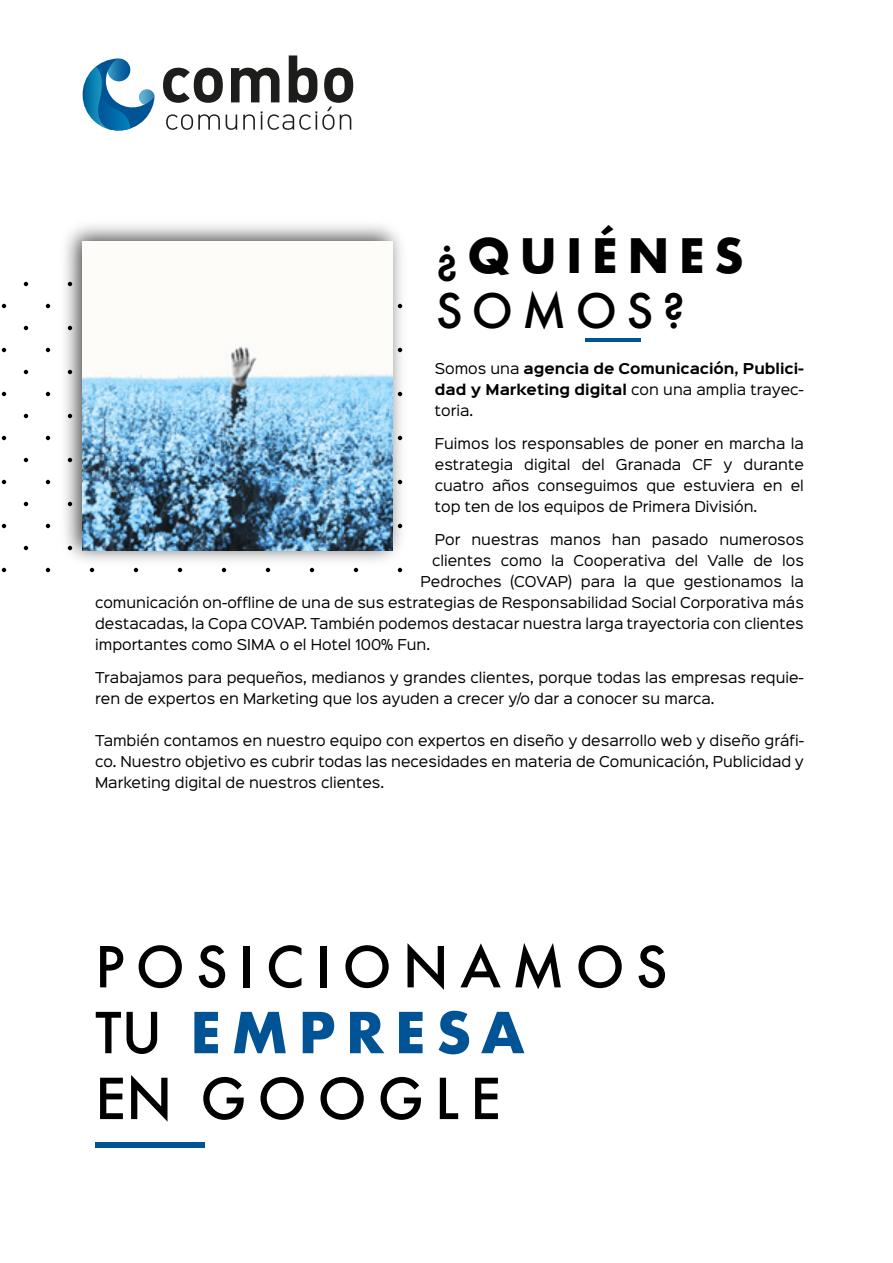
<style>
.page{position:relative;width:893px;height:1263px;background:#fff}
.page>*{position:absolute;margin:0;border:0;box-sizing:border-box;transform-origin:0 0}
.t1{font:500 54.9px/65.8px "Futura";letter-spacing:.2em;color:#000}
.t2{font:500 46.2px/55.3px "Futura";letter-spacing:.2em;color:#000}
.t3{font:13.5px/21px "Sinkin Sans 400";color:#000;text-align:justify}
.t4{font:700 13.5px/21px "Sinkin Sans 700";color:#000}
.s1{font-weight:700}
.s2{font-family:"Sinkin Sans 400";font-weight:400}
.s3{font-weight:700;color:#005495}
</style>
<div class="page">
<hr style="left:585px;top:339px;width:56px;height:3px;background:#005495">
<img style="left:1px;top:224px;width:402px;height:349px">
<div style="left:95px;top:1142px;width:110px;height:6px;background:#005495"></div>
<svg style="left:163px;top:55px;width:190px;height:75px"></svg>
<svg style="left:82px;top:58px;width:73px;height:73px"></svg>
<img style="left:83px;top:242px;width:309px;height:309px">
<h2 class="t2" style="left:436px;top:227px;width:310px">¿<span class="s1">QUIÉNES<br></span>SOMOS?</h2>
<p class="t4" style="left:435px;top:359px;width:371px"><span class="s2">Somos una</span> agencia de Comunicación, Publici&shy;dad y Marketing digital <span class="s2">con una amplia trayec-</span></p>
<p class="t3" style="left:435px;top:399px;width:40px">toria.</p>
<p class="t3" style="left:435px;top:432px;width:371px">Fuimos los responsables de poner en marcha la estrategia digital del Granada CF y durante cuatro años conseguimos que estuviera en el top ten de los equipos de Primera División.</p>
<p class="t3" style="left:435px;top:528px;width:371px">Por nuestras manos han pasado numerosos</p>
<p class="t3" style="left:432px;top:549px;width:373px">clientes como la Cooperativa del Valle de los</p>
<p class="t3" style="left:420px;top:570px;width:385px">Pedroches (COVAP) para la que gestionamos la</p>
<p class="t3" style="left:95px;top:591px;width:710px">comunicación on-offline de una de sus estrategias de Responsabilidad Social Corporativa más</p>
<p class="t3" style="left:95px;top:612px;width:710px">destacadas, la Copa COVAP. También podemos destacar nuestra larga trayectoria con clientes</p>
<p class="t3" style="left:95px;top:633px;width:337px">importantes como SIMA o el Hotel 100% Fun.</p>
<p class="t3" style="left:95px;top:666px;width:710px">Trabajamos para pequeños, medianos y grandes clientes, porque todas las empresas requie&shy;ren de expertos en Marketing que los ayuden a crecer y/o dar a conocer su marca.</p>
<p class="t3" style="left:95px;top:729px;width:710px">También contamos en nuestro equipo con expertos en diseño y desarrollo web y diseño gráfi&shy;co. Nuestro objetivo es cubrir todas las necesidades en materia de Comunicación, Publicidad y Marketing digital de nuestros clientes.</p>
<h1 class="t1" style="left:95px;top:933px;width:574px">POSICIONAMOS<br>TU <span class="s3">EMPRESA<br></span>EN GOOGLE</h1>
</div>
